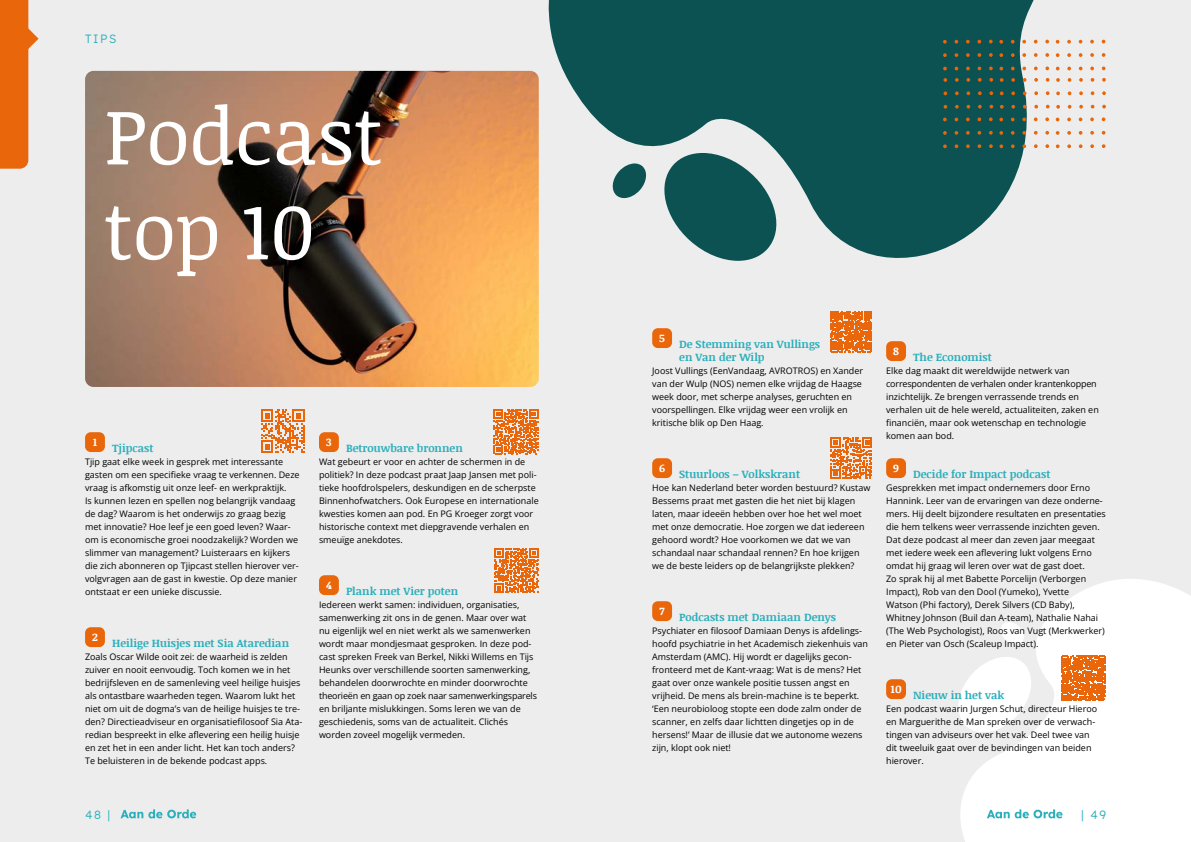
<style>
.page{position:relative;width:1191px;height:842px;background:#ededed}
.page>*{position:absolute;margin:0;border:0;box-sizing:border-box;transform-origin:0 0}
.t1{font:79.1px/94.9px "Noticia Text";color:#fff}
.t2{font:12px "Lexend Deca";letter-spacing:.13em;color:#2bafbb}
.t3{font:700 11px/13px "Noticia Text";color:#2bafbb}
.t4{font:700 11px "Noticia Text";color:#fff}
.t5{font:9px/13px "Open Sans";color:#000}
</style>
<div class="page">
<img style="left:85px;top:71px;width:454px;height:316px">
<svg style="left:960px;top:579px;width:231px;height:263px;fill:#fff"></svg>
<svg style="left:958px;top:620px;width:73px;height:118px"></svg>
<svg style="left:0;top:0;width:39px;height:169px"></svg>
<div style="left:85px;top:432px;width:20px;height:20px;background:#e9660a;border-radius:6px"></div>
<div style="left:85px;top:627px;width:20px;height:20px;background:#e9660a;border-radius:6px"></div>
<div style="left:319px;top:432px;width:20px;height:20px;background:#e9660a;border-radius:6px"></div>
<div style="left:319px;top:575px;width:20px;height:20px;background:#e9660a;border-radius:6px"></div>
<div style="left:652px;top:328px;width:20px;height:20px;background:#e9660a;border-radius:6px"></div>
<div style="left:652px;top:458px;width:20px;height:20px;background:#e9660a;border-radius:6px"></div>
<div style="left:652px;top:601px;width:20px;height:20px;background:#e9660a;border-radius:6px"></div>
<div style="left:886px;top:341px;width:20px;height:20px;background:#e9660a;border-radius:6px"></div>
<div style="left:886px;top:458px;width:20px;height:20px;background:#e9660a;border-radius:6px"></div>
<div style="left:886px;top:679px;width:20px;height:20px;background:#e9660a;border-radius:6px"></div>
<svg style="left:518px;top:0;width:552px;height:315px;fill:#0c5252"></svg>
<svg style="left:656px;top:153px;width:128px;height:108px"></svg>
<svg style="left:610px;top:163px;width:38px;height:35px"></svg>
<svg style="left:1056px;top:78px;width:50px;height:31px"></svg>
<svg style="left:1055px;top:117px;width:50px;height:31px"></svg>
<svg style="left:1055px;top:40px;width:50px;height:30px"></svg>
<svg style="left:943px;top:78px;width:50px;height:31px;background:#22534a"></svg>
<svg style="left:943px;top:117px;width:49px;height:31px;background:#22534a"></svg>
<svg style="left:943px;top:40px;width:49px;height:30px"></svg>
<svg style="left:999px;top:78px;width:50px;height:31px"></svg>
<svg style="left:999px;top:117px;width:50px;height:31px"></svg>
<svg style="left:999px;top:40px;width:50px;height:30px"></svg>
<svg style="left:261px;top:409px;width:43px;height:44px"></svg>
<svg style="left:493px;top:409px;width:45px;height:45px"></svg>
<svg style="left:494px;top:548px;width:45px;height:45px"></svg>
<svg style="left:830px;top:311px;width:41px;height:41px;background:#e97728"></svg>
<svg style="left:830px;top:437px;width:42px;height:42px"></svg>
<svg style="left:1061px;top:656px;width:44px;height:44px;background:#eb7725"></svg>
<svg style="left:120px;top:809px;width:76px;height:9px"></svg>
<svg style="left:986px;top:809px;width:76px;height:9px"></svg>
<h2 class="t2" style="left:85px;top:31px;width:33px">TIPS</h2>
<h1 class="t1" style="left:104px;top:87px;width:280px">Podcast top 10</h1>
<p class="t4" style="left:93px;top:434px;width:6px">1</p>
<p class="t3" style="left:112px;top:441px;width:43px">Tjipcast</p>
<p class="t5" style="left:85px;top:455px;width:216px">Tjip gaat elke week in gesprek met interessante gasten om een specifieke vraag te verkennen. Deze vraag is afkomstig uit onze leef- en werkpraktijk.<br>Is kunnen lezen en spellen nog belangrijk vandaag de dag? Waarom is het onderwijs zo graag bezig met innovatie? Hoe leef je een goed leven? Waar&shy;om is economische groei noodzakelijk? Worden we slimmer van management? Luisteraars en kijkers die zich abonneren op Tjipcast stellen hierover ver&shy;volgvragen aan de gast in kwestie. Op deze manier ontstaat er een unieke discussie.</p>
<p class="t4" style="left:92px;top:629px;width:7px">2</p>
<p class="t3" style="left:112px;top:636px;width:179px">Heilige Huisjes met Sia Ataredian</p>
<p class="t5" style="left:85px;top:650px;width:219px">Zoals Oscar Wilde ooit zei: de waarheid is zelden zuiver en nooit eenvoudig. Toch komen we in het bedrijfsleven en de samenleving veel heilige huisjes als ontastbare waarheden tegen. Waarom lukt het niet om uit de dogma’s van de heilige huisjes te tre&shy;den? Directieadviseur en organisatiefilosoof Sia Ata&shy;redian bespreekt in elke aflevering een heilig huisje en zet het in een ander licht. Het kan toch anders?<br>Te beluisteren in de bekende podcast apps.</p>
<p class="t4" style="left:326px;top:434px;width:7px">3</p>
<p class="t3" style="left:346px;top:441px;width:118px">Betrouwbare bronnen</p>
<p class="t5" style="left:319px;top:455px;width:221px">Wat gebeurt er voor en achter de schermen in de politiek? In deze podcast praat Jaap Jansen met poli&shy;tieke hoofdrolspelers, deskundigen en de scherpste Binnenhofwatchers. Ook Europese en internationale kwesties komen aan pod. En PG Kroeger zorgt voor historische context met diepgravende verhalen en smeuïge anekdotes.</p>
<p class="t4" style="left:326px;top:577px;width:7px">4</p>
<p class="t3" style="left:346px;top:584px;width:114px">Plank met Vier poten</p>
<p class="t5" style="left:319px;top:598px;width:219px">Iedereen werkt samen: individuen, organisaties, samenwerking zit ons in de genen. Maar over wat nu eigenlijk wel en niet werkt als we samenwerken wordt maar mondjesmaat gesproken. In deze pod&shy;cast spreken Freek van Berkel, Nikki Willems en Tijs Heunks over verschillende soorten samenwerking, behandelen doorwrochte en minder doorwrochte theorieën en gaan op zoek naar samenwerkingsparels en briljante mislukkingen. Soms leren we van de geschiedenis, soms van de actualiteit. Clichés worden zoveel mogelijk vermeden.</p>
<p class="t4" style="left:659px;top:330px;width:7px">5</p>
<p class="t3" style="left:679px;top:337px;width:142px">De Stemming van Vullings en Van der Wilp</p>
<p class="t5" style="left:652px;top:364px;width:212px">Joost Vullings (EenVandaag, AVROTROS) en Xander van der Wulp (NOS) nemen elke vrijdag de Haagse week door, met scherpe analyses, geruchten en voorspellingen. Elke vrijdag weer een vrolijk en kritische blik op Den Haag.</p>
<p class="t4" style="left:659px;top:460px;width:7px">6</p>
<p class="t3" style="left:679px;top:467px;width:122px">Stuurloos – Volkskrant</p>
<p class="t5" style="left:652px;top:481px;width:220px">Hoe kan Nederland beter worden bestuurd? Kustaw Bessems praat met gasten die het niet bij klagen laten, maar ideeën hebben over hoe het wel moet met onze democratie. Hoe zorgen we dat iedereen gehoord wordt? Hoe voorkomen we dat we van schandaal naar schandaal rennen? En hoe krijgen we de beste leiders op de belangrijkste plekken?</p>
<p class="t4" style="left:659px;top:603px;width:7px">7</p>
<p class="t3" style="left:679px;top:610px;width:158px">Podcasts met Damiaan Denys</p>
<p class="t5" style="left:652px;top:624px;width:217px">Psychiater en filosoof Damiaan Denys is afdelings&shy;hoofd psychiatrie in het Academisch ziekenhuis van Amsterdam (AMC). Hij wordt er dagelijks gecon&shy;fronteerd met de Kant-vraag: Wat is de mens? Het gaat over onze wankele positie tussen angst en vrijheid. De mens als brein-machine is te beperkt. ‘Een neurobioloog stopte een dode zalm onder de scanner, en zelfs daar lichtten dingetjes op in de hersens!’ Maar de illusie dat we autonome wezens zijn, klopt ook niet!</p>
<p class="t4" style="left:893px;top:343px;width:7px">8</p>
<p class="t3" style="left:913px;top:350px;width:80px">The Economist</p>
<p class="t5" style="left:886px;top:364px;width:214px">Elke dag maakt dit wereldwijde netwerk van correspondenten de verhalen onder krantenkoppen inzichtelijk. Ze brengen verrassende trends en verhalen uit de hele wereld, actualiteiten, zaken en financiën, maar ook wetenschap en technologie komen aan bod.</p>
<p class="t4" style="left:893px;top:460px;width:7px">9</p>
<p class="t3" style="left:913px;top:467px;width:139px">Decide for Impact podcast</p>
<p class="t5" style="left:886px;top:481px;width:221px">Gesprekken met impact ondernemers door Erno Hannink. Leer van de ervaringen van deze onderne&shy;mers. Hij deelt bijzondere resultaten en presentaties die hem telkens weer verrassende inzichten geven.<br>Dat deze podcast al meer dan zeven jaar meegaat met iedere week een aflevering lukt volgens Erno omdat hij graag wil leren over wat de gast doet.<br>Zo sprak hij al met Babette Porcelijn (Verborgen Impact), Rob van den Dool (Yumeko), Yvette<br>Watson (Phi factory), Derek Silvers (CD Baby), Whitney Johnson (Buil dan A-team), Nathalie Nahai (The Web Psychologist), Roos van Vugt (Merkwerker) en Pieter van Osch (Scaleup Impact).</p>
<p class="t4" style="left:890px;top:681px;width:13px">10</p>
<p class="t3" style="left:913px;top:688px;width:93px">Nieuw in het vak</p>
<p class="t5" style="left:886px;top:702px;width:212px">Een podcast waarin Jurgen Schut, directeur Hieroo en Marguerithe de Man spreken over de verwach&shy;tingen van adviseurs over het vak. Deel twee van dit tweeluik gaat over de bevindingen van beiden hierover.</p>
<h2 class="t2" style="left:85px;top:805px;width:27px">48 |</h2>
<h2 class="t2" style="left:1081px;top:805px;width:26px">| 49</h2>
</div>
